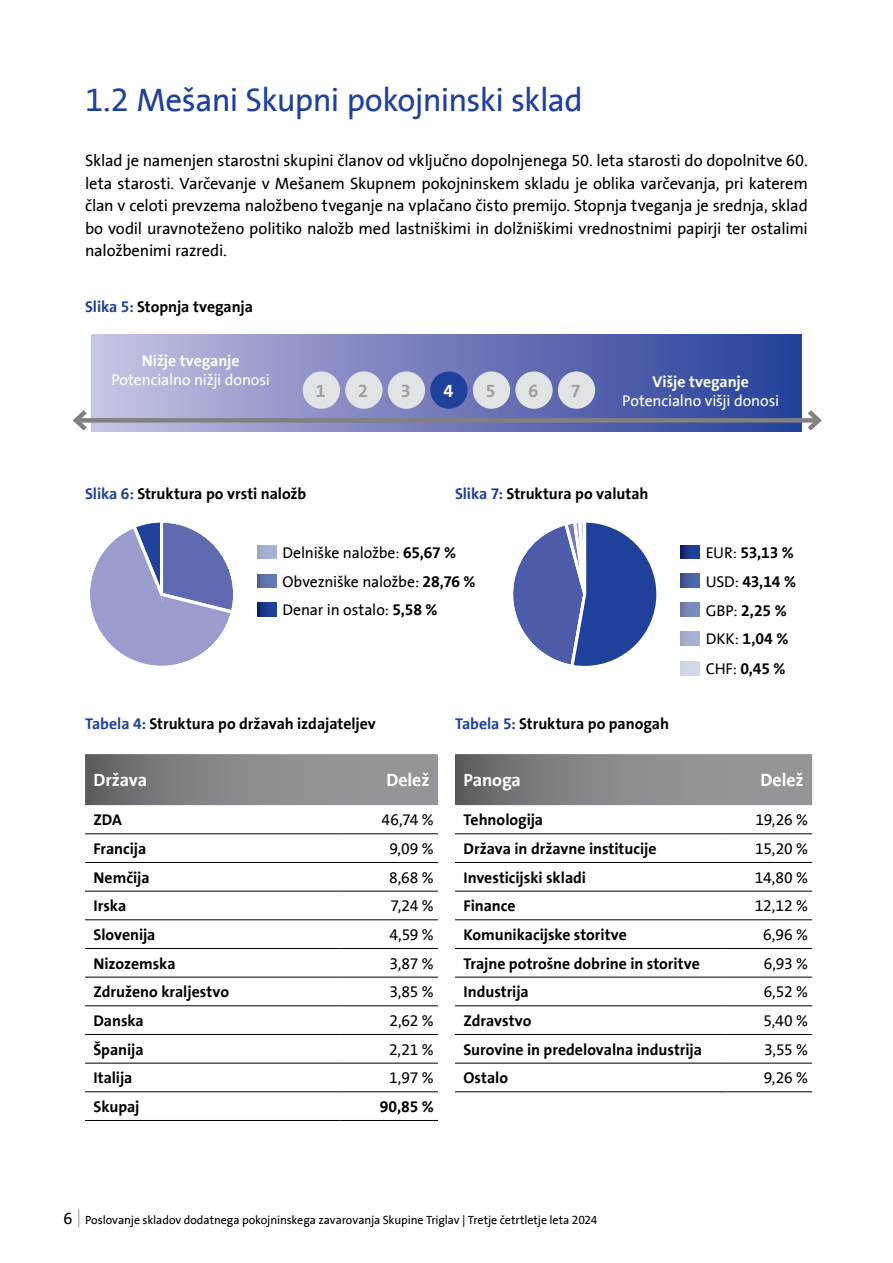
<style>
.page{position:relative;width:893px;height:1263px;background:#fff}
.page>*{position:absolute;margin:0;border:0;box-sizing:border-box;transform-origin:0 0}
.t1{font:33px "Triglav The Sans";letter-spacing:-.025em;color:#20419b}
.t2{font:700 18px "Triglav The Sans";letter-spacing:-.005em;color:#fff}
.t3{font:700 18px "Triglav The Sans";color:#9d9fa2}
.t4{font:16.5px/22.5px "Triglav The Sans";letter-spacing:-.015em;color:#000;text-align:justify}
.t5{font:700 15.75px/28.8px "Triglav The Sans";letter-spacing:-.005em;color:#000}
.t6{font:15.75px/28.8px "Triglav The Sans";letter-spacing:-.015em;color:#000}
.t7{font:15.75px "Triglav The Sans";letter-spacing:-.01em;color:#fff}
.t8{font:700 15.75px "Triglav The Sans";letter-spacing:-.005em;color:#fff}
.t9{font:12px "Triglav The Sans";letter-spacing:-.005em;color:#000}
.s1{color:#20419b}
.s2{font-weight:700}
.s3{font-weight:400}
.s4{font-size:16.5px}
</style>
<div class="page">
<svg style="left:78px;top:1209px;width:1px;height:18px"></svg>
<div style="left:91px;top:335px;width:710px;height:96px;background:linear-gradient(to right,#c4bfe1,#243c97)"></div>
<div style="left:76px;top:418px;width:742px;height:5px;background:#828181"></div>
<svg style="left:72px;top:405px;width:20px;height:27px"></svg>
<svg style="left:803px;top:410px;width:19px;height:21px"></svg>
<div style="left:303px;top:371px;width:37px;height:38px;background:#e2e3e4;border-radius:50%"></div>
<div style="left:345px;top:371px;width:38px;height:38px;background:#e2e3e4;border-radius:50%"></div>
<div style="left:388px;top:371px;width:37px;height:38px;background:#e2e3e4;border-radius:50%"></div>
<div style="left:430px;top:371px;width:38px;height:38px;background:#20419b;border-radius:50%"></div>
<div style="left:473px;top:371px;width:37px;height:38px;background:#e2e3e4;border-radius:50%"></div>
<div style="left:515px;top:371px;width:38px;height:38px;background:#e2e3e4;border-radius:50%"></div>
<div style="left:558px;top:371px;width:37px;height:38px;background:#e2e3e4;border-radius:50%"></div>
<svg style="left:258px;top:545px;width:18px;height:14px"></svg>
<svg style="left:258px;top:574px;width:18px;height:14px"></svg>
<svg style="left:258px;top:603px;width:18px;height:13px"></svg>
<svg style="left:85px;top:754px;width:353px;height:51px;background:#858689"></svg>
<hr style="left:85px;top:833px;width:255px;height:1px;background:#000">
<hr style="left:340px;top:833px;width:98px;height:1px;background:#000">
<hr style="left:85px;top:862px;width:255px;height:1px;background:#000">
<hr style="left:340px;top:862px;width:98px;height:1px;background:#000">
<hr style="left:85px;top:891px;width:255px;height:1px;background:#000">
<hr style="left:340px;top:891px;width:98px;height:1px;background:#000">
<hr style="left:85px;top:919px;width:255px;height:1px;background:#000">
<hr style="left:340px;top:919px;width:98px;height:1px;background:#000">
<hr style="left:85px;top:948px;width:255px;height:1px;background:#000">
<hr style="left:340px;top:948px;width:98px;height:1px;background:#000">
<hr style="left:85px;top:977px;width:255px;height:1px;background:#000">
<hr style="left:340px;top:977px;width:98px;height:1px;background:#000">
<hr style="left:85px;top:1005px;width:255px;height:1px;background:#000">
<hr style="left:340px;top:1005px;width:98px;height:1px;background:#000">
<hr style="left:85px;top:1034px;width:255px;height:1px;background:#000">
<hr style="left:340px;top:1034px;width:98px;height:1px;background:#000">
<hr style="left:85px;top:1063px;width:255px;height:1px;background:#000">
<hr style="left:340px;top:1063px;width:98px;height:1px;background:#000">
<hr style="left:85px;top:1091px;width:255px;height:1px;background:#000">
<hr style="left:340px;top:1091px;width:98px;height:1px;background:#000">
<hr style="left:85px;top:1120px;width:255px;height:1px;background:#000">
<hr style="left:340px;top:1120px;width:98px;height:1px;background:#000">
<svg style="left:681px;top:632px;width:18px;height:13px"></svg>
<svg style="left:455px;top:754px;width:357px;height:51px;background:#858689"></svg>
<hr style="left:455px;top:833px;width:272px;height:1px;background:#000">
<hr style="left:727px;top:833px;width:85px;height:1px;background:#000">
<hr style="left:455px;top:862px;width:272px;height:1px;background:#000">
<hr style="left:727px;top:862px;width:85px;height:1px;background:#000">
<hr style="left:455px;top:891px;width:272px;height:1px;background:#000">
<hr style="left:727px;top:891px;width:85px;height:1px;background:#000">
<hr style="left:455px;top:919px;width:272px;height:1px;background:#000">
<hr style="left:727px;top:919px;width:85px;height:1px;background:#000">
<hr style="left:455px;top:948px;width:272px;height:1px;background:#000">
<hr style="left:727px;top:948px;width:85px;height:1px;background:#000">
<hr style="left:455px;top:977px;width:272px;height:1px;background:#000">
<hr style="left:727px;top:977px;width:85px;height:1px;background:#000">
<hr style="left:455px;top:1005px;width:272px;height:1px;background:#000">
<hr style="left:727px;top:1005px;width:85px;height:1px;background:#000">
<hr style="left:455px;top:1034px;width:272px;height:1px;background:#000">
<hr style="left:727px;top:1034px;width:85px;height:1px;background:#000">
<hr style="left:455px;top:1063px;width:272px;height:1px;background:#000">
<hr style="left:727px;top:1063px;width:85px;height:1px;background:#000">
<hr style="left:455px;top:1091px;width:272px;height:1px;background:#000">
<hr style="left:727px;top:1091px;width:85px;height:1px;background:#000">
<svg style="left:681px;top:574px;width:18px;height:14px"></svg>
<svg style="left:681px;top:545px;width:18px;height:14px"></svg>
<svg style="left:681px;top:603px;width:18px;height:13px"></svg>
<div style="left:681px;top:661px;width:18px;height:14px;background:#d2d8e9"></div>
<svg style="left:513px;top:522px;width:144px;height:144px"></svg>
<svg style="left:90px;top:522px;width:143px;height:144px"></svg>
<h1 class="t1" style="left:85px;top:81px;width:499px">1.2 Mešani Skupni pokojninski sklad</h1>
<p class="t4" style="left:85px;top:150px;width:724px">Sklad je namenjen starostni skupini članov od vključno dopolnjenega 50. leta starosti do dopolnitve 60. leta starosti. Varčevanje v Mešanem Skupnem pokojninskem skladu je oblika varčevanja, pri katerem član v celoti prevzema naložbeno tveganje na vplačano čisto premijo. Stopnja tveganja je srednja, sklad bo vodil uravnoteženo politiko naložb med lastniškimi in dolžniškimi vrednostnimi papirji ter ostalimi naložbenimi razredi.</p>
<p class="t5" style="left:85px;top:292px;width:169px"><span class="s1">Slika 5:</span> Stopnja tveganja</p>
<p class="t8" style="left:142px;top:352px;width:99px">Nižje tveganje</p>
<p class="t7" style="left:112px;top:371px;width:160px">Potencialno nižji donosi</p>
<p class="t8" style="left:653px;top:373px;width:98px">Višje tveganje</p>
<p class="t7" style="left:622px;top:392px;width:159px">Potencialno višji donosi</p>
<p class="t3" style="left:316px;top:380px;width:11px">1</p>
<p class="t3" style="left:358px;top:380px;width:11px">2</p>
<p class="t3" style="left:401px;top:380px;width:11px">3</p>
<p class="t2" style="left:443px;top:380px;width:11px">4</p>
<p class="t3" style="left:486px;top:380px;width:11px">5</p>
<p class="t3" style="left:528px;top:380px;width:11px">6</p>
<p class="t3" style="left:571px;top:380px;width:11px">7</p>
<p class="t5" style="left:85px;top:480px;width:223px"><span class="s1">Slika 6:</span> Struktura po vrsti naložb</p>
<p class="t5" style="left:455px;top:480px;width:195px"><span class="s1">Slika 7:</span> Struktura po valutah</p>
<p class="t6" style="left:283px;top:539px;width:194px">Delniške naložbe: <span class="s2">65,67 %<br></span>Obvezniške naložbe: <span class="s2">28,76 %<br></span>Denar in ostalo: <span class="s2">5,58 %</span></p>
<p class="t5" style="left:85px;top:709px;width:292px"><span class="s1">Tabela 4:</span> Struktura po državah izdajateljev</p>
<p class="t5" style="left:455px;top:709px;width:216px"><span class="s1">Tabela 5:</span> Struktura po panogah</p>
<p class="t5" style="left:706px;top:538px;width:92px"><span class="s3">EUR:</span> 53,13 %<br><span class="s3">USD:</span> 43,14 %</p>
<p class="t5" style="left:706px;top:596px;width:84px"><span class="s3">GBP:</span> 2,25 %<br><span class="s3">DKK:</span> 1,04 %</p>
<p class="t5" style="left:706px;top:654px;width:81px"><span class="s3">CHF:</span> 0,45 %</p>
<p class="t2" style="left:94px;top:770px;width:55px">Država</p>
<p class="t2" style="left:386px;top:770px;width:45px">Delež</p>
<p class="t5" style="left:94px;top:806px;width:30px">ZDA</p>
<p class="t6" style="left:382px;top:806px;width:54px">46,74 %</p>
<p class="t5" style="left:94px;top:834px;width:54px">Francija</p>
<p class="t6" style="left:389px;top:835px;width:46px">9,09 %</p>
<p class="t5" style="left:94px;top:863px;width:58px">Nemčija</p>
<p class="t6" style="left:389px;top:863px;width:46px">8,68 %</p>
<p class="t5" style="left:94px;top:892px;width:34px">Irska</p>
<p class="t6" style="left:391px;top:892px;width:45px">7,24 %</p>
<p class="t5" style="left:94px;top:920px;width:63px">Slovenija</p>
<p class="t6" style="left:389px;top:921px;width:46px">4,59 %</p>
<p class="t5" style="left:94px;top:949px;width:84px">Nizozemska</p>
<p class="t6" style="left:389px;top:949px;width:46px">3,87 %</p>
<p class="t5" style="left:94px;top:978px;width:137px">Združeno kraljestvo</p>
<p class="t6" style="left:389px;top:978px;width:46px">3,85 %</p>
<p class="t5" style="left:94px;top:1006px;width:52px">Danska</p>
<p class="t6" style="left:389px;top:1007px;width:46px">2,62 %</p>
<p class="t5" style="left:94px;top:1035px;width:52px">Španija</p>
<p class="t6" style="left:389px;top:1035px;width:46px">2,21 %</p>
<p class="t5" style="left:94px;top:1064px;width:40px">Italija</p>
<p class="t6" style="left:389px;top:1064px;width:46px">1,97 %</p>
<p class="t5" style="left:94px;top:1092px;width:47px">Skupaj</p>
<p class="t5" style="left:380px;top:1092px;width:55px">90,85 %</p>
<p class="t2" style="left:463px;top:770px;width:59px">Panoga</p>
<p class="t2" style="left:761px;top:770px;width:45px">Delež</p>
<p class="t5" style="left:463px;top:806px;width:81px">Tehnologija</p>
<p class="t6" style="left:755px;top:806px;width:54px">19,26 %</p>
<p class="t5" style="left:463px;top:834px;width:194px">Država in državne institucije</p>
<p class="t6" style="left:755px;top:835px;width:54px">15,20 %</p>
<p class="t5" style="left:463px;top:863px;width:124px">Investicijski skladi</p>
<p class="t6" style="left:755px;top:863px;width:55px">14,80 %</p>
<p class="t5" style="left:463px;top:892px;width:54px">Finance</p>
<p class="t6" style="left:755px;top:892px;width:55px">12,12 %</p>
<p class="t5" style="left:463px;top:920px;width:165px">Komunikacijske storitve</p>
<p class="t6" style="left:763px;top:921px;width:46px">6,96 %</p>
<p class="t5" style="left:463px;top:949px;width:238px">Trajne potrošne dobrine in storitve</p>
<p class="t6" style="left:764px;top:949px;width:46px">6,93 %</p>
<p class="t5" style="left:463px;top:978px;width:67px">Industrija</p>
<p class="t6" style="left:764px;top:978px;width:46px">6,52 %</p>
<p class="t5" style="left:463px;top:1006px;width:69px">Zdravstvo</p>
<p class="t6" style="left:763px;top:1007px;width:46px">5,40 %</p>
<p class="t5" style="left:463px;top:1035px;width:240px">Surovine in predelovalna industrija</p>
<p class="t6" style="left:764px;top:1035px;width:45px">3,55 %</p>
<p class="t5" style="left:463px;top:1064px;width:46px">Ostalo</p>
<p class="t6" style="left:764px;top:1064px;width:46px">9,26 %</p>
<p class="t9" style="left:63px;top:1213px;width:536px"><span class="s4">6</span> Poslovanje skladov dodatnega pokojninskega zavarovanja Skupine Triglav | Tretje četrtletje leta 2024</p>
</div>
